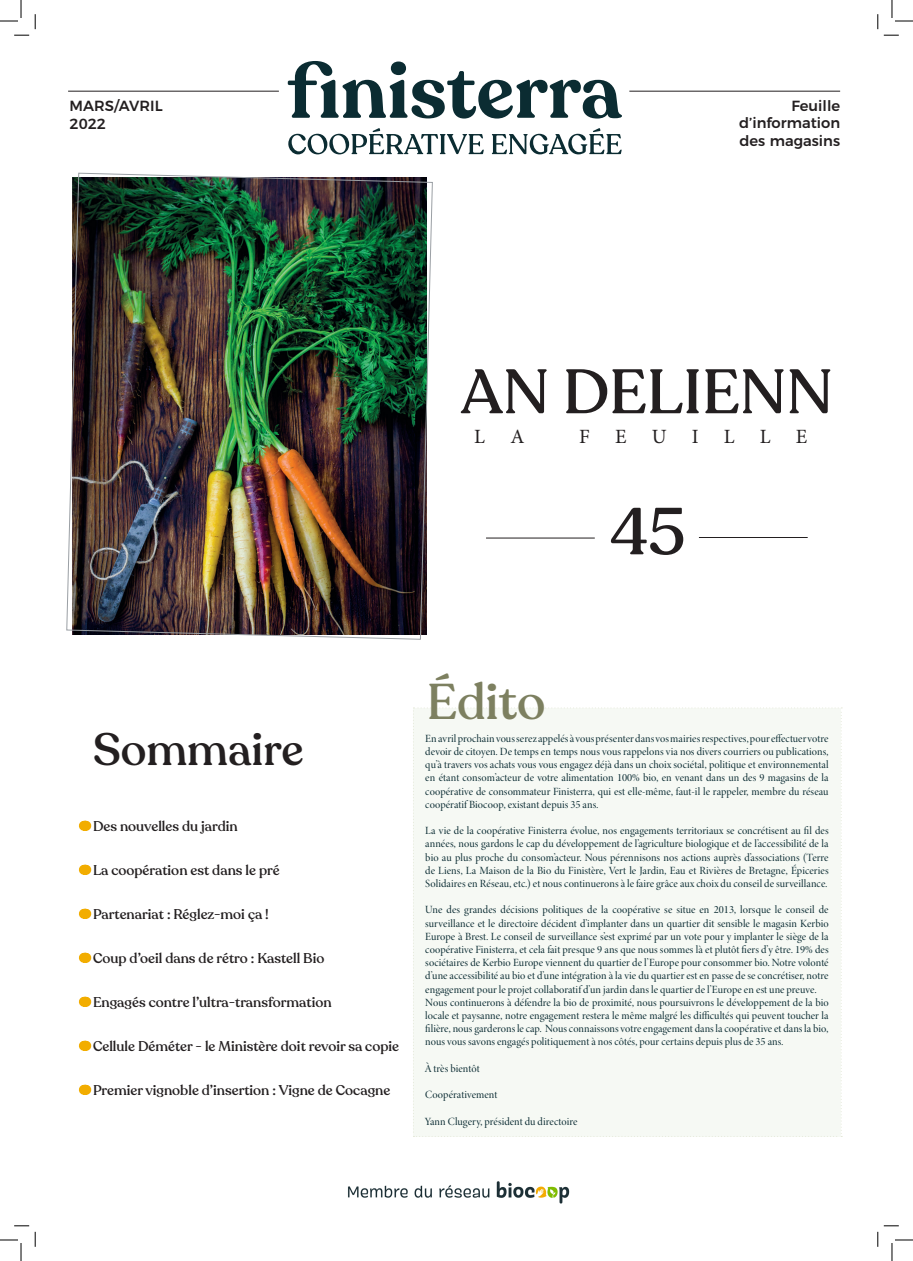
<style>
.page{position:relative;width:913px;height:1261px;background:#fff}
.page>*{position:absolute;margin:0;border:0;box-sizing:border-box;transform-origin:0 0}
.t1{font:500 65.6px "Recoleta";color:#231f20}
.t2{font:500 62px "Recoleta";color:#231f20}
.t3{font:500 49.7px "Recoleta";color:#7d8060}
.t4{font:500 45px "Recoleta";color:#231f20}
.t5{font:20.2px "Minion Pro";letter-spacing:1.24em;color:#231f20}
.t6{font:500 14.7px "Montserrat";color:#231f20}
.Style_de_paragraphe{font:500 14px "Recoleta";color:#231f20}
.t7{font:11px/13.2px "Minion Variable Concept";letter-spacing:.005em;color:#0b2c33;text-align:justify}
</style>
<div class="page">
<svg style="left:288px;top:61px;width:333px;height:58px"></svg>
<svg style="left:288px;top:128px;width:195px;height:26px"></svg>
<svg style="left:491px;top:128px;width:130px;height:26px"></svg>
<img style="left:348px;top:1181px;width:221px;height:23px">
<hr style="left:68px;top:91px;width:211px;height:1px;background:#231f20">
<hr style="left:629px;top:91px;width:210px;height:1px;background:#231f20">
<hr style="left:698px;top:537px;width:109px;height:1px;background:#231f20">
<svg style="left:84px;top:821px;width:2px;height:10px"></svg>
<svg style="left:84px;top:865px;width:2px;height:10px"></svg>
<svg style="left:84px;top:909px;width:2px;height:10px"></svg>
<svg style="left:84px;top:953px;width:2px;height:10px"></svg>
<svg style="left:84px;top:997px;width:2px;height:10px"></svg>
<svg style="left:84px;top:1041px;width:2px;height:10px"></svg>
<svg style="left:84px;top:1085px;width:2px;height:10px"></svg>
<div style="left:413px;top:707px;width:429px;height:430px;background:#f6f9f4"></div>
<img style="left:66px;top:172px;width:367px;height:468px">
<hr style="left:486px;top:538px;width:108px;height:1px;background:#231f20">
<svg style="left:14px;top:35px;width:15px;height:1px"></svg>
<svg style="left:883px;top:35px;width:15px;height:1px"></svg>
<svg style="left:14px;top:1225px;width:15px;height:2px"></svg>
<svg style="left:35px;top:14px;width:1px;height:15px"></svg>
<svg style="left:35px;top:1232px;width:1px;height:15px"></svg>
<svg style="left:877px;top:14px;width:1px;height:15px"></svg>
<svg style="left:0;top:0;width:22px;height:22px"></svg>
<svg style="left:0;top:1239px;width:22px;height:22px"></svg>
<svg style="left:891px;top:0;width:21px;height:22px"></svg>
<svg style="left:877px;top:1225px;width:35px;height:36px"></svg>
<p class="t6" style="left:70px;top:94px;width:94px">MARS/AVRIL</p>
<p class="t6" style="left:70px;top:112px;width:38px">2022</p>
<p class="t6" style="left:791px;top:94px;width:50px">Feuille</p>
<p class="t6" style="left:738px;top:111px;width:102px">d’information</p>
<p class="t6" style="left:739px;top:129px;width:102px">des magasins</p>
<p class="t2" style="left:460px;top:354px;width:374px">AN DELIENN</p>
<p class="t5" style="left:474px;top:423px;width:52px">L A</p>
<p class="t5" style="left:579px;top:423px;width:229px">FEUILLE</p>
<p class="t1" style="left:610px;top:491px;width:76px">45</p>
<p class="t4" style="left:93px;top:722px;width:212px">Sommaire</p>
<p class="Style_de_paragraphe" style="left:93px;top:817px;width:146px">Des nouvelles du jardin</p>
<p class="Style_de_paragraphe" style="left:93px;top:861px;width:188px">La coopération est dans le pré</p>
<p class="Style_de_paragraphe" style="left:93px;top:905px;width:177px">Partenariat : Réglez-moi ça !</p>
<p class="Style_de_paragraphe" style="left:93px;top:949px;width:233px">Coup d’oeil dans de rétro : Kastell Bio</p>
<p class="Style_de_paragraphe" style="left:93px;top:993px;width:240px">Engagés contre l’ultra-transformation</p>
<p class="Style_de_paragraphe" style="left:93px;top:1037px;width:307px">Cellule Déméter - le Ministère doit revoir sa copie</p>
<p class="Style_de_paragraphe" style="left:93px;top:1081px;width:299px">Premier vignoble d’insertion : Vigne de Cocagne</p>
<p class="t3" style="left:426px;top:671px;width:120px">Édito</p>
<p class="t7" style="left:425px;top:732px;width:405px">En avril prochain vous serez appelés à vous présenter dans vos mairies respectives, pour effectuer votre devoir de citoyen. De temps en temps nous vous rappelons via nos divers courriers ou publications, qu’à travers vos achats vous vous engagez déjà dans un choix sociétal, politique et environnemental en étant consom’acteur de votre alimentation 100% bio, en venant dans un des 9 magasins de la coopérative de consommateur Finisterra, qui est elle-même, faut-il le rappeler, membre du réseau coopératif Biocoop, existant depuis 35 ans.</p>
<p class="t7" style="left:425px;top:824px;width:405px">La vie de la coopérative Finisterra évolue, nos engagements territoriaux se concrétisent au fil des années, nous gardons le cap du développement de l’agriculture biologique et de l’accessibilité de la bio au plus proche du consom’acteur. Nous pérennisons nos actions auprès d’associations (Terre de Liens, La Maison de la Bio du Finistère, Vert le Jardin, Eau et Rivières de Bretagne, Épiceries Solidaires en Réseau, etc.) et nous continuerons à le faire grâce aux choix du conseil de surveillance.</p>
<p class="t7" style="left:425px;top:903px;width:405px">Une des grandes décisions politiques de la coopérative se situe en 2013, lorsque le conseil de surveillance et le directoire décident d’implanter dans un quartier dit sensible le magasin Kerbio Europe à Brest. Le conseil de surveillance s’est exprimé par un vote pour y implanter le siège de la coopérative Finisterra, et cela fait presque 9 ans que nous sommes là et plutôt fiers d’y être. 19% des sociétaires de Kerbio Europe viennent du quartier de l’Europe pour consommer bio. Notre volonté d’une accessibilité au bio et d’une intégration à la vie du quartier est en passe de se concrétiser, notre engagement pour le projet collaboratif d’un jardin dans le quartier de l’Europe en est une preuve.</p>
<p class="t7" style="left:425px;top:996px;width:405px">Nous continuerons à défendre la bio de proximité, nous poursuivrons le développement de la bio locale et paysanne, notre engagement restera le même malgré les difficultés qui peuvent toucher la filière, nous garderons le cap. Nous connaissons votre engagement dans la coopérative et dans la bio, nous vous savons engagés politiquement à nos côtés, pour certains depuis plus de 35 ans.</p>
<p class="t7" style="left:425px;top:1062px;width:56px">À très bientôt</p>
<p class="t7" style="left:425px;top:1088px;width:74px">Coopérativement</p>
<p class="t7" style="left:425px;top:1114px;width:154px">Yann Clugery, président du directoire</p>
</div>
